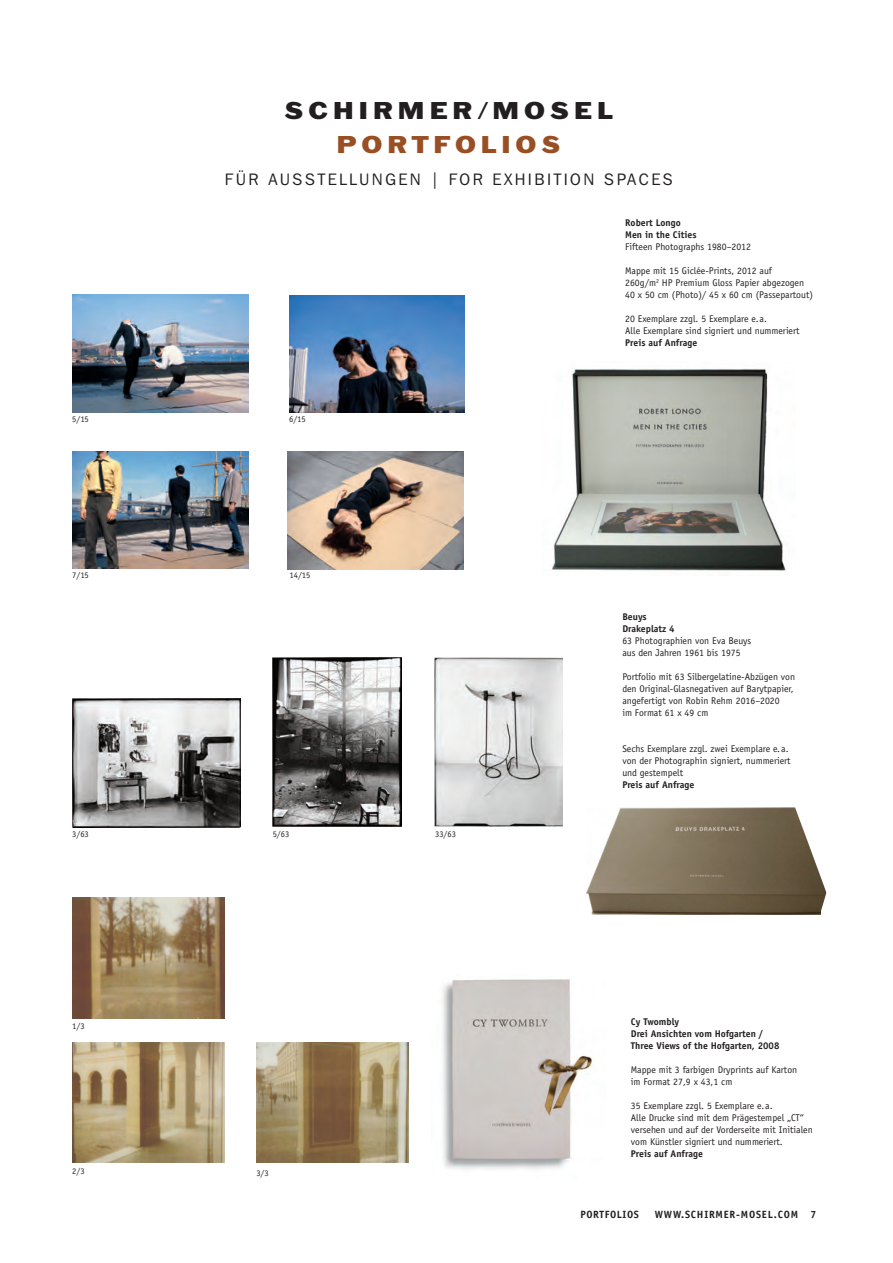
<style>
.page{position:relative;width:893px;height:1263px;background:#fff}
.page>*{position:absolute;margin:0;border:0;box-sizing:border-box;transform-origin:0 0}
.t1{font:expanded 24px "Franklin ATFBQ";letter-spacing:.22em;color:#231f20}
.t2{font:expanded 24px "Franklin ATFBQ";letter-spacing:.21em;color:#994f23}
.t3{font:16.5px "Franklin Gothic IT Cby BT";letter-spacing:.15em;color:#231f20}
.t4{font:700 10.5px "Officina Sans";letter-spacing:.075em;color:#231f20}
.t5{font:700 10.5px "Officina Sans";letter-spacing:.05em;color:#231f20}
.t6{font:9.75px/12px "Officina Sans";color:#231f20}
.t7{font:700 9.75px/12px "Officina Sans";color:#231f20}
.t8{font:8.55px "Officina Sans";color:#231f20}
</style>
<div class="page">
<img style="left:552px;top:368px;width:234px;height:203px">
<img style="left:586px;top:807px;width:208px;height:107px">
<svg style="left:794px;top:807px;width:33px;height:108px"></svg>
<div style="left:821px;top:911px;width:22px;height:6px;background:#fff"></div>
<img style="left:441px;top:979px;width:153px;height:191px">
<img style="left:72px;top:898px;width:153px;height:120px">
<img style="left:72px;top:295px;width:176px;height:118px">
<img style="left:288px;top:452px;width:175px;height:117px">
<img style="left:289px;top:295px;width:176px;height:117px">
<img style="left:72px;top:451px;width:176px;height:118px">
<img style="left:72px;top:1042px;width:153px;height:121px">
<img style="left:256px;top:1042px;width:152px;height:121px">
<img style="left:273px;top:657px;width:128px;height:170px">
<img style="left:72px;top:698px;width:169px;height:129px">
<img style="left:434px;top:657px;width:129px;height:170px">
<p class="t8" style="left:72px;top:416px;width:18px">5/15</p>
<h1 class="t1" style="left:285px;top:97px;width:330px">SCHIRMER/MOSEL</h1>
<h1 class="t2" style="left:337px;top:132px;width:225px">PORTFOLIOS</h1>
<h2 class="t3" style="left:225px;top:173px;width:449px">FÜR AUSSTELLUNGEN | FOR EXHIBITION SPACES</h2>
<p class="t7" style="left:625px;top:218px;width:73px">Robert Longo<br>Men in the Cities</p>
<p class="t6" style="left:625px;top:242px;width:127px">Fifteen Photographs 1980–2012</p>
<p class="t6" style="left:625px;top:266px;width:189px">Mappe mit 15 Giclée-Prints, 2012 auf<br>260g/m<sup>2</sup> HP Premium Gloss Papier abgezogen<br>40 x 50 cm (Photo)/ 45 x 60 cm (Passepartout)</p>
<p class="t6" style="left:625px;top:314px;width:176px">20 Exemplare zzgl. 5 Exemplare e.a.<br>Alle Exemplare sind signiert und nummeriert</p>
<p class="t7" style="left:625px;top:338px;width:74px">Preis auf Anfrage</p>
<p class="t8" style="left:289px;top:416px;width:18px">6/15</p>
<p class="t8" style="left:72px;top:572px;width:18px">7/15</p>
<p class="t8" style="left:289px;top:572px;width:22px">14/15</p>
<p class="t8" style="left:72px;top:831px;width:18px">3/63</p>
<p class="t8" style="left:273px;top:831px;width:18px">5/63</p>
<p class="t8" style="left:435px;top:831px;width:22px">33/63</p>
<p class="t8" style="left:72px;top:1023px;width:14px">1/3</p>
<p class="t8" style="left:72px;top:1168px;width:14px">2/3</p>
<p class="t8" style="left:256px;top:1170px;width:14px">3/3</p>
<p class="t7" style="left:622px;top:612px;width:54px">Beuys<br>Drakeplatz 4</p>
<p class="t6" style="left:622px;top:636px;width:131px">63 Photographien von Eva Beuys aus den Jahren 1961 bis 1975</p>
<p class="t6" style="left:622px;top:672px;width:174px">Portfolio mit 63 Silbergelatine-Abzügen von den Original-Glasnegativen auf Barytpapier, angefertigt von Robin Rehm 2016–2020<br>im Format 61 x 49 cm</p>
<p class="t6" style="left:622px;top:744px;width:170px">Sechs Exemplare zzgl. zwei Exemplare e.a. von der Photographin signiert, nummeriert und gestempelt</p>
<p class="t7" style="left:622px;top:780px;width:74px">Preis auf Anfrage</p>
<p class="t7" style="left:631px;top:1016px;width:150px">Cy Twombly<br>Drei Ansichten vom Hofgarten /<br>Three Views of the Hofgarten, 2008</p>
<p class="t6" style="left:631px;top:1064px;width:168px">Mappe mit 3 farbigen Dryprints auf Karton im Format 27,9 x 43,1 cm</p>
<p class="t6" style="left:631px;top:1100px;width:183px">35 Exemplare zzgl. 5 Exemplare e.a.<br>Alle Drucke sind mit dem Prägestempel „CT“ versehen und auf der Vorderseite mit Initialen vom Künstler signiert und nummeriert.</p>
<p class="t7" style="left:631px;top:1148px;width:74px">Preis auf Anfrage</p>
<p class="t5" style="left:580px;top:1211px;width:60px">PORTFOLIOS</p>
<p class="t4" style="left:655px;top:1211px;width:163px">WWW.SCHIRMER-MOSEL.COM 7</p>
</div>
